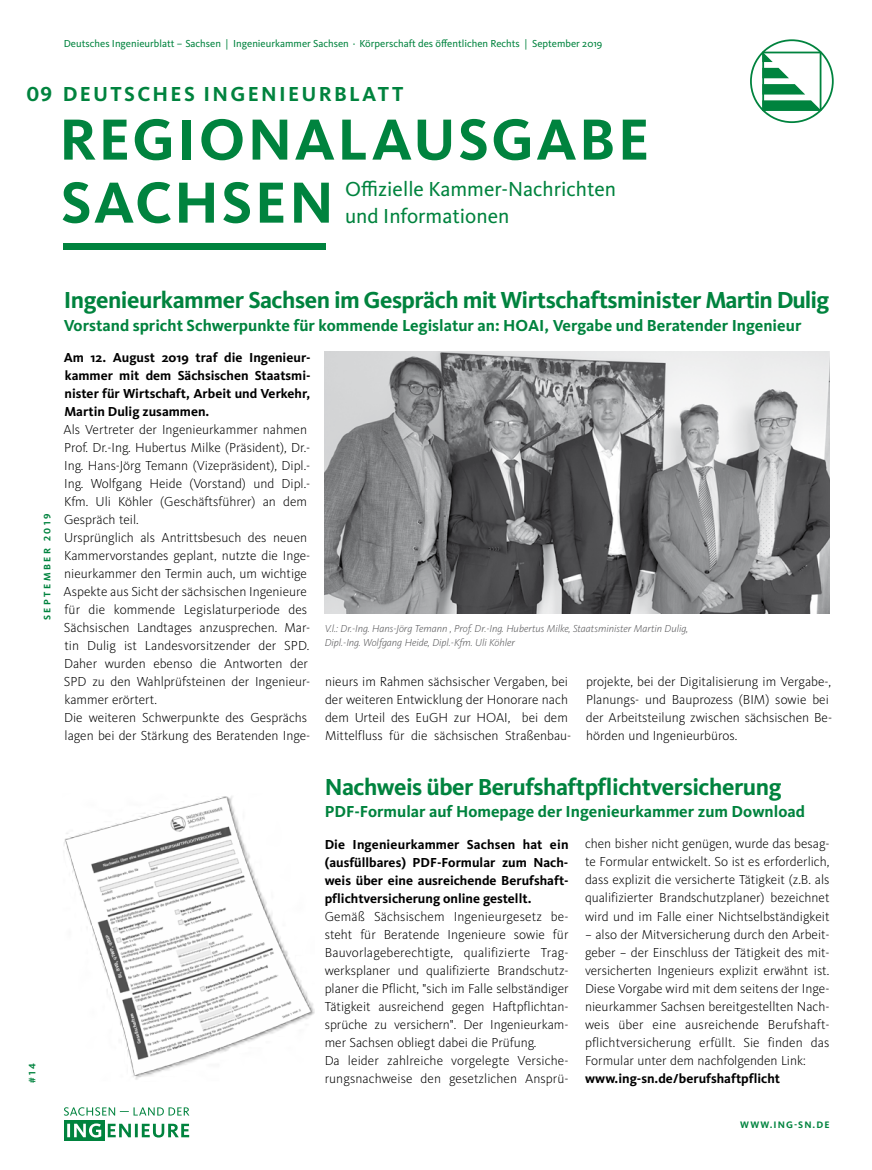
<style>
.page{position:relative;width:872px;height:1170px;background:#fff}
.page>*{position:absolute;margin:0;border:0;box-sizing:border-box;transform-origin:0 0}
.t1{font:700 60px/63px "Kievit OT";letter-spacing:.035em;color:#00833e}
.t2{font:700 24px "Kievit OT";letter-spacing:-.02em;color:#00833e}
.t3{font:21px/27px "Kievit OT";color:#00833e}
.t4{font:700 21px "Kievit OT";letter-spacing:.11em;color:#00833e}
.t5{font:700 16.5px "Kievit OT";color:#00833e}
.t6{font:300 13.5px/18px "Kievit OT";color:#000}
.t7{font:700 13.5px/18px "Kievit OT";color:#000;text-align:justify}
.t8{font:italic 300 10.5px/13.5px "Kievit OT";color:#58585a}
.t9{font:10.5px "Kievit OT";color:#00833e}
.t10{font:700 9.75px "Kievit OT";letter-spacing:.25em;color:#00833e}
.t11{font:700 9.75px "Kievit OT";letter-spacing:.11em;color:#00833e}
</style>
<div class="page">
<svg style="left:750px;top:39px;width:83px;height:84px"></svg>
<div style="left:64px;top:243px;width:262px;height:7px;background:#00833e"></div>
<div style="left:64px;top:1119px;width:41px;height:21px;background:#00833e"></div>
<svg style="left:64px;top:1107px;width:125px;height:8px"></svg>
<svg style="left:108px;top:1123px;width:81px;height:14px"></svg>
<svg style="left:67px;top:1123px;width:34px;height:14px"></svg>
<img style="left:325px;top:352px;width:504px;height:261px">
<img style="left:64px;top:796px;width:251px;height:284px">
<p class="t9" style="left:64px;top:38px;width:540px">Deutsches Ingenieurblatt – Sachsen | Ingenieurkammer Sachsen ⋅ Körperschaft des öffentlichen Rechts | September 2019</p>
<h3 class="t4" style="left:27px;top:82px;width:27px">09</h3>
<h3 class="t4" style="left:63px;top:82px;width:342px">DEUTSCHES INGENIEURBLATT</h3>
<h1 class="t1" style="left:59px;top:108px;width:592px">REGIONALAUSGABE<br>SACHSEN</h1>
<h3 class="t3" style="left:345px;top:175px;width:272px">Offizielle Kammer-Nachrichten und Informationen</h3>
<p class="t10" style="left:42px;top:620px;width:108px;rotate:-90deg">SEPTEMBER 2019</p>
<p class="t10" style="left:27px;top:1083px;width:21px;rotate:-90deg">#14</p>
<h2 class="t2" style="left:64px;top:286px;width:767px">Ingenieurkammer Sachsen im Gespräch mit Wirtschaftsminister Martin Dulig</h2>
<p class="t5" style="left:64px;top:315px;width:739px">Vorstand spricht Schwerpunkte für kommende Legislatur an: HOAI, Vergabe und Beratender Ingenieur</p>
<p class="t7" style="left:64px;top:349px;width:248px">Am 12. August 2019 traf die Ingenieur&shy;kammer mit dem Sächsischen Staatsmi&shy;nister für Wirtschaft, Arbeit und Verkehr, Martin Dulig zusammen.</p>
<p class="t6" style="left:64px;top:421px;width:248px">Als Vertreter der Ingenieurkammer nahmen Prof. Dr.-Ing. Hubertus Milke (Präsident), Dr.- Ing. Hans-Jörg Temann (Vizepräsident), Dipl.- Ing. Wolfgang Heide (Vorstand) und Dipl.- Kfm. Uli Köhler (Geschäftsführer) an dem Gespräch teil.<br>Ursprünglich als Antrittsbesuch des neuen Kammervorstandes geplant, nutzte die Inge&shy;nieurkammer den Termin auch, um wichtige Aspekte aus Sicht der sächsischen Ingenieure für die kommende Legislaturperiode des Sächsischen Landtages anzusprechen. Mar&shy;tin Dulig ist Landesvorsitzender der SPD.<br>Daher wurden ebenso die Antworten der SPD zu den Wahlprüfsteinen der Ingenieur&shy;kammer erörtert.<br>Die weiteren Schwerpunkte des Gesprächs lagen bei der Stärkung des Beratenden Inge-</p>
<p class="t8" style="left:325px;top:622px;width:365px">V.l.: Dr.-Ing. Hans-Jörg Temann , Prof. Dr.-Ing. Hubertus Milke, Staatsminister Martin Dulig,<br>Dipl.-Ing. Wolfgang Heide, Dipl.-Kfm. Uli Köhler</p>
<p class="t6" style="left:325px;top:673px;width:248px">nieurs im Rahmen sächsischer Vergaben, bei der weiteren Entwicklung der Honorare nach dem Urteil des EuGH zur HOAI, bei dem Mittelfluss für die sächsischen Straßenbau-</p>
<p class="t6" style="left:586px;top:673px;width:248px">projekte, bei der Digitalisierung im Vergabe-, Planungs- und Bauprozess (BIM) sowie bei der Arbeitsteilung zwischen sächsischen Be&shy;hörden und Ingenieurbüros.</p>
<h2 class="t2" style="left:325px;top:772px;width:458px">Nachweis über Berufshaftpflichtversicherung</h2>
<p class="t5" style="left:325px;top:801px;width:482px">PDF-Formular auf Homepage der Ingenieurkammer zum Download</p>
<p class="t7" style="left:325px;top:835px;width:245px">Die Ingenieurkammer Sachsen hat ein (ausfüllbares) PDF-Formular zum Nach&shy;weis über eine ausreichende Berufshaft&shy;pflichtversicherung online gestellt.</p>
<p class="t6" style="left:325px;top:907px;width:245px">Gemäß Sächsischem Ingenieurgesetz be&shy;steht für Beratende Ingenieure sowie für Bauvorlageberechtigte, qualifizierte Trag&shy;werksplaner und qualifizierte Brandschutz&shy;planer die Pflicht, "sich im Falle selbständiger Tätigkeit ausreichend gegen Haftpflichtan&shy;sprüche zu versichern". Der Ingenieurkam&shy;mer Sachsen obliegt dabei die Prüfung.<br>Da leider zahlreiche vorgelegte Versiche&shy;rungsnachweise den gesetzlichen Ansprü-</p>
<p class="t6" style="left:585px;top:835px;width:246px;text-align:justify">chen bisher nicht genügen, wurde das besag&shy;te Formular entwickelt. So ist es erforderlich, dass explizit die versicherte Tätigkeit (z.B. als qualifizierter Brandschutzplaner) bezeichnet wird und im Falle einer Nichtselbständigkeit − also der Mitversicherung durch den Arbeit&shy;geber − der Einschluss der Tätigkeit des mit&shy;versicherten Ingenieurs explizit erwähnt ist.<br>Diese Vorgabe wird mit dem seitens der Inge&shy;nieurkammer Sachsen bereitgestellten Nach&shy;weis über eine ausreichende Berufshaft&shy;pflichtversicherung erfüllt. Sie finden das Formular unter dem nachfolgenden Link:</p>
<p class="t7" style="left:585px;top:1068px;width:197px">www.ing-sn.de/berufshaftpflicht</p>
<p class="t11" style="left:740px;top:1118px;width:91px">WWW.ING-SN.DE</p>
</div>
